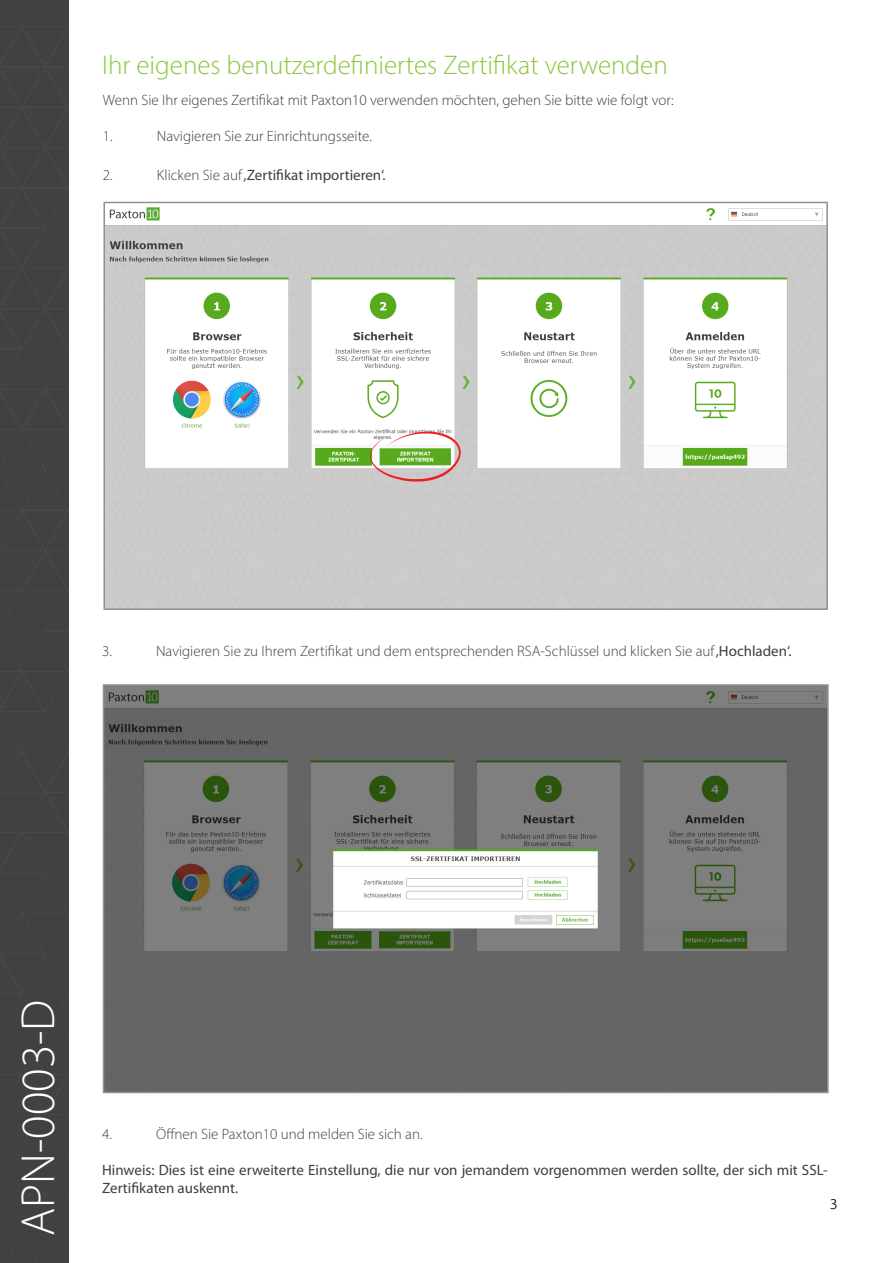
<style>
.page{position:relative;width:893px;height:1263px;background:#fff}
.page>*{position:absolute;margin:0;border:0;box-sizing:border-box;transform-origin:0 0}
.t1{font:300 48px "Myriad Pro";color:#fff}
.t2{font:300 27px "Myriad Pro";color:#8bc63e}
.t3{font:300 15px "Myriad Pro";color:#3e3e3f}
.t4{font:15px/18px "Myriad Pro";color:#3e3e3f}
.t5{font:300 15px "Myriad Pro";color:#231f20}
.s1{font-weight:300}
.s2{font-weight:400}
</style>
<div class="page">
<div style="left:0;top:0;width:69px;height:1263px;background:#414042"></div>
<svg style="left:7px;top:1235px;width:31px;height:28px"></svg>
<svg style="left:0;top:0;width:68px;height:1196px"></svg>
<img style="left:106px;top:207px;width:719px;height:400px">
<div style="left:103px;top:202px;width:725px;height:408px;border:2px solid #8f9194"></div>
<img style="left:106px;top:687px;width:720px;height:403px">
<div style="left:103px;top:684px;width:726px;height:409px;border:2px solid #8f9194"></div>
<svg style="left:370px;top:431px;width:91px;height:51px"></svg>
<p class="t2" style="left:102px;top:49px;width:567px">Ihr eigenes benutzerdefiniertes Zertifikat verwenden</p>
<p class="t3" style="left:103px;top:91px;width:572px">Wenn Sie Ihr eigenes Zertifikat mit Paxton10 verwenden möchten, gehen Sie bitte wie folgt vor:</p>
<p class="t3" style="left:103px;top:127px;width:11px">1.</p>
<p class="t3" style="left:157px;top:127px;width:217px">Navigieren Sie zur Einrichtungsseite.</p>
<p class="t3" style="left:103px;top:166px;width:11px">2.</p>
<p class="t4" style="left:157px;top:166px;width:230px"><span class="s1">Klicken Sie auf</span> ‚Zertifikat importieren‘.</p>
<p class="t3" style="left:102px;top:642px;width:11px">3.</p>
<p class="t3" style="left:156px;top:642px;width:637px">Navigieren Sie zu Ihrem Zertifikat und dem entsprechenden RSA-Schlüssel und klicken Sie auf <span class="s2">‚Hochladen‘.</span></p>
<h1 class="t1" style="left:9px;top:1236px;width:238px;rotate:-90deg">APN-0003-D</h1>
<p class="t3" style="left:102px;top:1125px;width:11px">4.</p>
<p class="t3" style="left:156px;top:1125px;width:268px">Öffnen Sie Paxton10 und melden Sie sich an.</p>
<p class="t4" style="left:102px;top:1161px;width:727px">Hinweis: Dies ist eine erweiterte Einstellung, die nur von jemandem vorgenommen werden sollte, der sich mit SSL-<br>Zertifikaten auskennt.</p>
<p class="t5" style="left:830px;top:1195px;width:9px">3</p>
</div>
